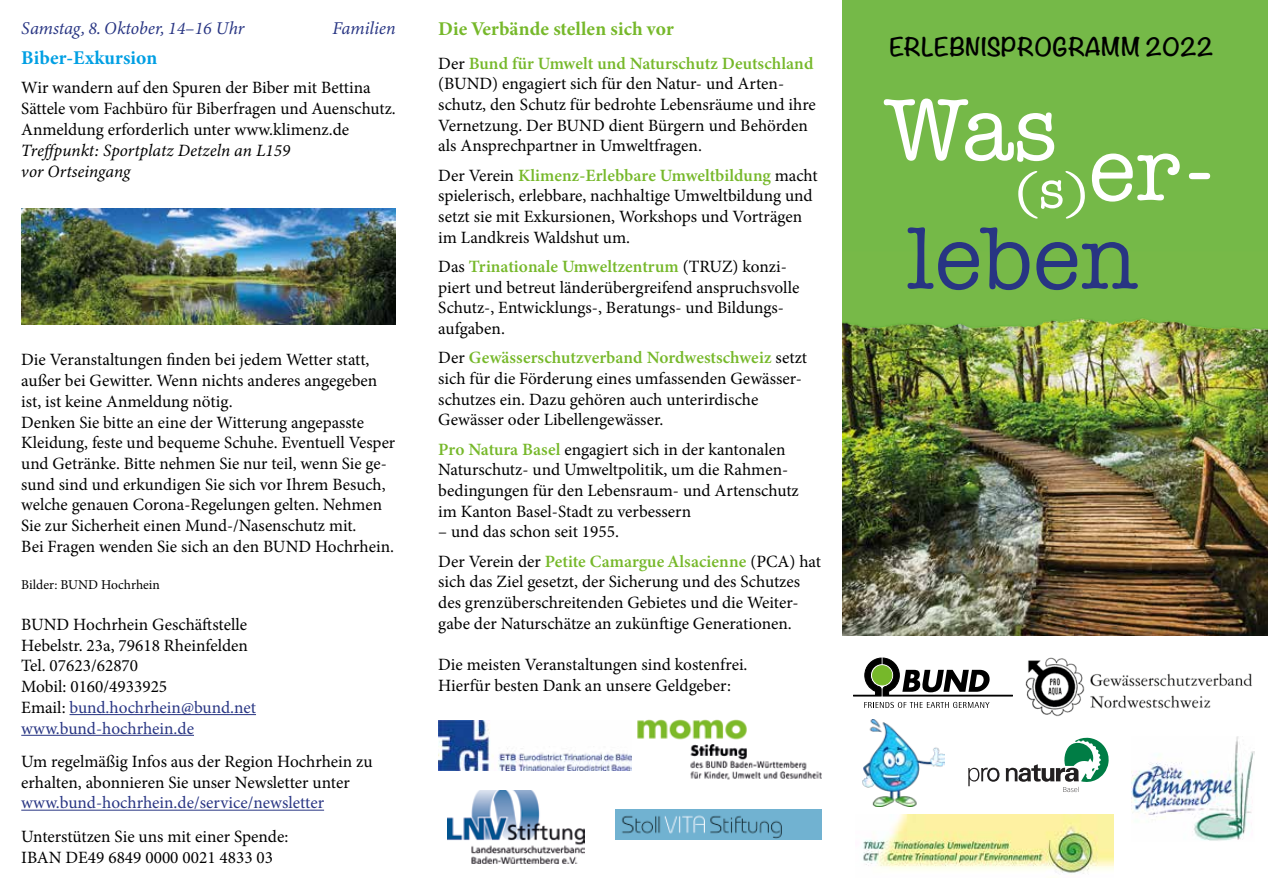
<style>
.page{position:relative;width:1268px;height:893px;background:#fff}
.page>*{position:absolute;margin:0;border:0;box-sizing:border-box;transform-origin:0 0}
.t1{font:90px "American Typewriter";color:#283583}
.t2{font:90px "American Typewriter";color:#fff}
.t3{font:52.5px "American Typewriter";color:#fff}
.t4{font:700 22.5px "Noteworthy";color:#000}
.t5{font:19.5px "Minion Variable Concept";letter-spacing:.005em;color:#76b82a}
.t6{font:19.5px "Minion Variable Concept";color:#009fe3}
.t7{font:italic 18px "Minion Variable Concept";color:#283583}
.t8{font:17.25px/20.7px "Minion Pro";color:#000}
.t9{font:17.25px "Minion Variable Concept";color:#76b82a}
.t10{font:italic 17.25px/21px "Minion Variable Concept";color:#000}
.t11{font:17.25px "Minion Pro";color:#283583}
.t12{font:13.5px "Minion Pro";color:#000}
.s1{color:#283583}
.s2{font-family:"Minion Pro";color:#000}
.s3{font-family:"Minion Variable Concept";color:#76b82a}
.s4{font-size:90px}
</style>
<div class="page">
<img style="left:842px;top:338px;width:425px;height:298px">
<div style="left:842px;top:0;width:425px;height:338px;background:#75b948"></div>
<hr style="left:69px;top:714px;width:187px;height:1px;background:#283583">
<hr style="left:21px;top:735px;width:173px;height:1px;background:#283583">
<hr style="left:21px;top:810px;width:303px;height:1px;background:#283583">
<img style="left:1025px;top:657px;width:227px;height:59px">
<img style="left:863px;top:814px;width:249px;height:60px">
<img style="left:1131px;top:736px;width:122px;height:105px">
<svg style="left:853px;top:658px;width:159px;height:38px"></svg>
<svg style="left:864px;top:702px;width:125px;height:6px"></svg>
<svg style="left:968px;top:738px;width:140px;height:54px"></svg>
<img style="left:862px;top:719px;width:82px;height:88px">
<img style="left:637px;top:719px;width:184px;height:61px">
<img style="left:448px;top:791px;width:136px;height:72px">
<img style="left:615px;top:809px;width:206px;height:31px">
<img style="left:438px;top:720px;width:193px;height:51px">
<img style="left:21px;top:208px;width:374px;height:116px">
<p class="t7" style="left:21px;top:16px;width:225px">Samstag, 8. Oktober, 14–16 Uhr</p>
<p class="t7" style="left:332px;top:16px;width:65px">Familien</p>
<p class="t6" style="left:21px;top:44px;width:138px">Biber-Exkursion</p>
<p class="t8" style="left:21px;top:77px;width:376px">Wir wandern auf den Spuren der Biber mit Bettina<br>Sättele vom Fachbüro für Biberfragen und Auenschutz.<br>Anmeldung erforderlich unter www.klimenz.de</p>
<p class="t10" style="left:21px;top:140px;width:270px">Treffpunkt: Sportplatz Detzeln an L159 vor Ortseingang</p>
<p class="t8" style="left:21px;top:350px;width:375px">Die Veranstaltungen finden bei jedem Wetter statt, außer bei Gewitter. Wenn nichts anderes angegeben ist, ist keine Anmeldung nötig.<br>Denken Sie bitte an eine der Witterung angepasste Kleidung, feste und bequeme Schuhe. Eventuell Vesper und Getränke. Bitte nehmen Sie nur teil, wenn Sie ge&shy;sund sind und erkundigen Sie sich vor Ihrem Besuch, welche genauen Corona-Regelungen gelten. Nehmen Sie zur Sicherheit einen Mund-/Nasenschutz mit.<br>Bei Fragen wenden Sie sich an den BUND Hochrhein.</p>
<p class="t12" style="left:21px;top:575px;width:140px">Bilder: BUND Hochrhein</p>
<p class="t8" style="left:21px;top:614px;width:236px">BUND Hochrhein Geschäftstelle<br>Hebelstr. 23a, 79618 Rheinfelden<br>Tel. 07623/62870<br>Mobil: 0160/4933925<br>Email: <span class="s1">bund.hochrhein@bund.net www.bund-hochrhein.de</span></p>
<p class="t8" style="left:21px;top:751px;width:353px">Um regelmäßig Infos aus der Region Hochrhein zu erhalten, abonnieren Sie unser Newsletter unter</p>
<p class="t11" style="left:21px;top:791px;width:304px">www.bund-hochrhein.de/service/newsletter</p>
<p class="t8" style="left:21px;top:826px;width:268px">Unterstützen Sie uns mit einer Spende:<br>IBAN DE49 6849 0000 0021 4833 03</p>
<p class="t5" style="left:438px;top:15px;width:237px">Die Verbände stellen sich vor</p>
<p class="t9" style="left:438px;top:51px;width:376px"><span class="s2">Der</span> Bund für Umwelt und Naturschutz Deutschland</p>
<p class="t8" style="left:438px;top:73px;width:379px">(BUND) engagiert sich für den Natur- und Arten&shy;schutz, den Schutz für bedrohte Lebensräume und ihre Vernetzung. Der BUND dient Bürgern und Behörden als Ansprechpartner in Umweltfragen.</p>
<p class="t9" style="left:438px;top:163px;width:381px"><span class="s2">Der Verein</span> Klimenz-Erlebbare Umweltbildung <span class="s2">macht</span></p>
<p class="t8" style="left:438px;top:185px;width:376px">spielerisch, erlebbare, nachhaltige Umweltbildung und setzt sie mit Exkursionen, Workshops und Vorträgen im Landkreis Waldshut um.</p>
<p class="t9" style="left:438px;top:254px;width:350px"><span class="s2">Das</span> Trinationale Umweltzentrum <span class="s2">(TRUZ) konzi-</span></p>
<p class="t8" style="left:438px;top:277px;width:362px">piert und betreut länderübergreifend anspruchsvolle<br>Schutz-, Entwicklungs-, Beratungs- und Bildungs&shy;aufgaben.</p>
<p class="t9" style="left:438px;top:346px;width:370px"><span class="s2">Der</span> Gewässerschutzverband Nordwestschweiz <span class="s2">setzt</span></p>
<p class="t8" style="left:438px;top:368px;width:365px">sich für die Förderung eines umfassenden Gewässer&shy;schutzes ein. Dazu gehören auch unterirdische<br>Gewässer oder Libellengewässer.</p>
<p class="t8" style="left:438px;top:439px;width:362px"><span class="s3">Pro Natura Basel</span> engagiert sich in der kantonalen Naturschutz- und Umweltpolitik, um die Rahmen&shy;bedingungen für den Lebensraum- und Artenschutz im Kanton Basel-Stadt zu verbessern</p>
<p class="t8" style="left:438px;top:522px;width:182px">– und das schon seit 1955.</p>
<p class="t9" style="left:438px;top:549px;width:384px"><span class="s2">Der Verein der</span> Petite Camargue Alsacienne <span class="s2">(PCA) hat</span></p>
<p class="t8" style="left:438px;top:571px;width:363px">sich das Ziel gesetzt, der Sicherung und des Schutzes des grenzüberschreitenden Gebietes und die Weiter&shy;gabe der Naturschätze an zukünftige Generationen.</p>
<p class="t8" style="left:438px;top:654px;width:311px">Die meisten Veranstaltungen sind kostenfrei.<br>Hierfür besten Dank an unsere Geldgeber:</p>
<h3 class="t4" style="left:889px;top:27px;width:325px">ERLEBNISPROGRAMM 2022</h3>
<h1 class="t2" style="left:884px;top:61px;width:175px">Was</h1>
<h2 class="t3" style="left:1014px;top:150px;width:200px">(s)<span class="s4">er-</span></h2>
<h1 class="t1" style="left:906px;top:190px;width:232px">leben</h1>
</div>
